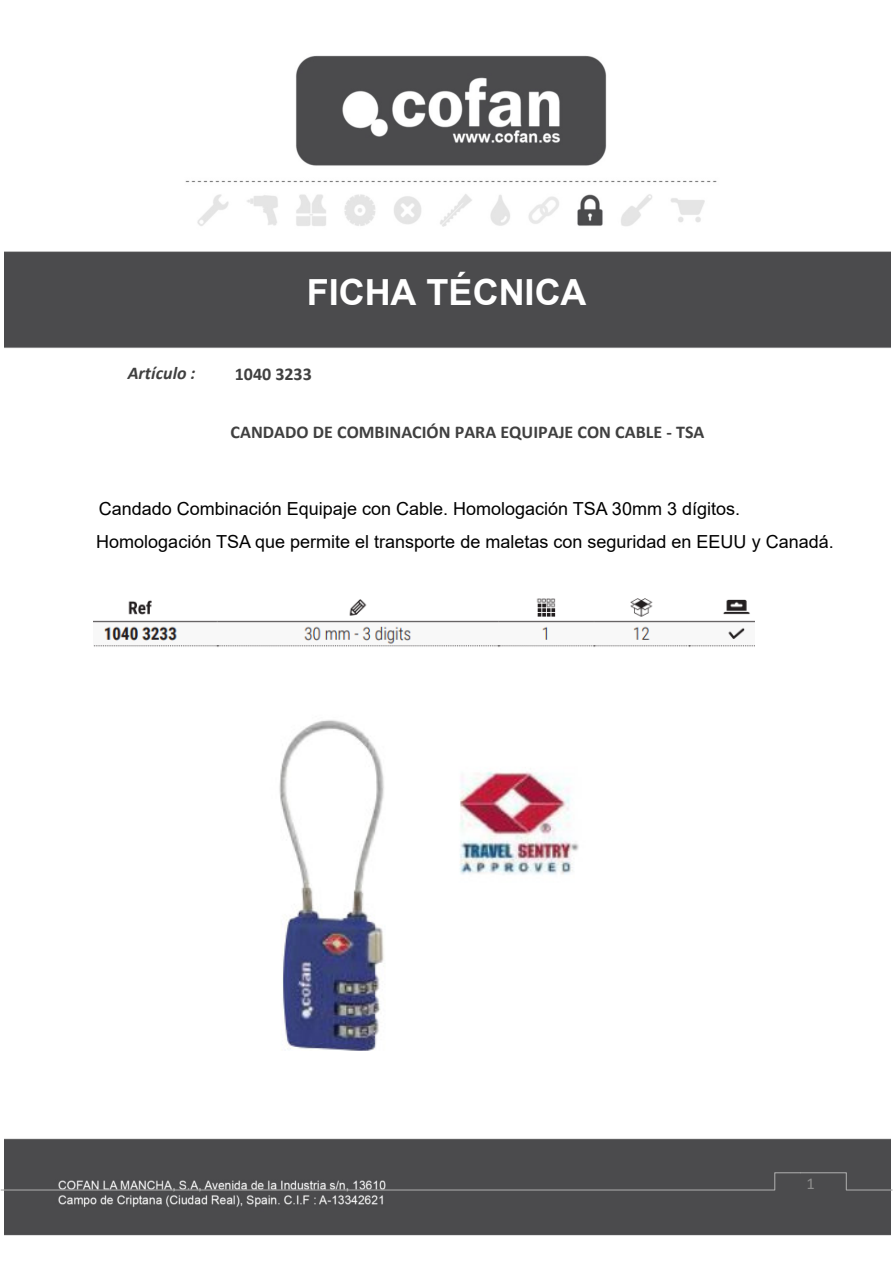
<style>
.page{position:relative;width:894px;height:1264px;background:#fff}
.page>*{position:absolute;margin:0;border:0;box-sizing:border-box;transform-origin:0 0}
.t1{font:700 36px "Arial";color:#fff}
.t2{font:18px "Arial";color:#000}
.t3{font:700 18px "Calibri";color:#404040}
.t4{font:italic 700 18px "Calibri";color:#404040}
.t5{font:16.5px "Calibri";color:#8c8c8c}
</style>
<div class="page">
<img style="left:4px;top:55px;width:886px;height:1181px">
<img style="left:249px;top:704px;width:339px;height:351px">
<img style="left:94px;top:587px;width:660px;height:61px">
<svg style="left:0;top:1171px;width:893px;height:20px;background:#59595b"></svg>
<h1 class="t1" style="left:307px;top:278px;width:281px">FICHA TÉCNICA</h1>
<p class="t4" style="left:128px;top:365px;width:69px">Artículo :</p>
<p class="t3" style="left:235px;top:366px;width:79px">1040 3233</p>
<p class="t3" style="left:230px;top:424px;width:475px">CANDADO DE COMBINACIÓN PARA EQUIPAJE CON CABLE - TSA</p>
<p class="t2" style="left:99px;top:501px;width:643px">Candado Combinación Equipaje con Cable. Homologación TSA 30mm 3 dígitos.</p>
<p class="t2" style="left:96px;top:534px;width:739px">Homologación TSA que permite el transporte de maletas con seguridad en EEUU y Canadá.</p>
<p class="t5" style="left:806px;top:1177px;width:10px">1</p>
</div>
